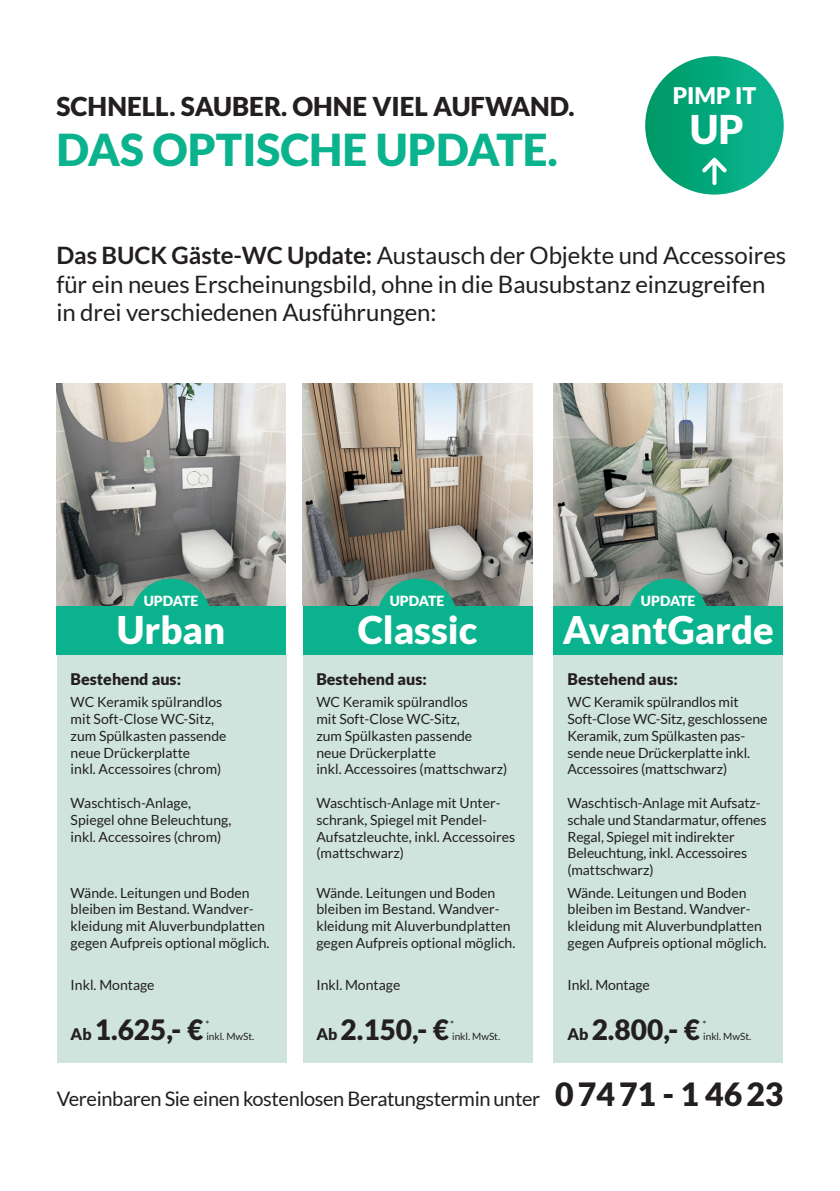
<style>
.page{position:relative;width:840px;height:1191px;background:#fff}
.page>*{position:absolute;margin:0;border:0;box-sizing:border-box;transform-origin:0 0}
.t1{font:900 44px "Lato";color:#0ab38d}
.t2{font:900 39.6px "Lato";color:#fff}
.t3{font:900 38.2px "Lato";color:#fff}
.t4{font:900 38px "Lato";color:#fff}
.t5{font:900 28px "Lato";color:#231f20}
.t6{font:900 26px "Lato";color:#231f20}
.t7{font:24px/28.8px "Lato";letter-spacing:-.005em;color:#231f20}
.t8{font:900 22.8px "Lato";color:#fff}
.t9{font:20px "Lato";letter-spacing:-.02em;color:#231f20}
.t10{font:900 16px "Lato";color:#231f20}
.t11{font:14px/16.8px "Lato";color:#231f20}
.t12{font:900 14px "Lato";color:#fff}
.t13{font:10px "Lato";color:#231f20}
.s1{font-weight:700}
.s2{font-size:16px}
.s3{font-weight:900;font-size:32px}
</style>
<div class="page">
<div style="left:553px;top:605px;width:229px;height:50px;background:#0ab38d"></div>
<div style="left:303px;top:605px;width:229px;height:50px;background:#0ab38d"></div>
<div style="left:56px;top:605px;width:229px;height:50px;background:#0ab38d"></div>
<img style="left:56px;top:383px;width:229px;height:222px">
<img style="left:303px;top:383px;width:229px;height:222px">
<img style="left:553px;top:383px;width:229px;height:222px">
<div style="left:57px;top:655px;width:229px;height:407px;background:#cee4dd"></div>
<div style="left:303px;top:655px;width:229px;height:407px;background:#cee4dd"></div>
<div style="left:553px;top:655px;width:229px;height:407px;background:#cee4dd"></div>
<div style="left:644px;top:56px;width:139px;height:139px;background:linear-gradient(to right,#0b9e6c,#05b590);border-radius:69px"></div>
<svg style="left:701px;top:158px;width:25px;height:27px"></svg>
<svg style="left:131px;top:578px;width:80px;height:28px;background:#33a589"></svg>
<svg style="left:377px;top:578px;width:80px;height:28px;background:#34a489"></svg>
<svg style="left:627px;top:578px;width:81px;height:28px;background:#3aaa8f"></svg>
<h3 class="t6" style="left:56px;top:91px;width:519px">SCHNELL. SAUBER. OHNE VIEL AUFWAND.</h3>
<h1 class="t1" style="left:56px;top:124px;width:503px">DAS OPTISCHE UPDATE.</h1>
<h3 class="t8" style="left:672px;top:82px;width:85px">PIMP IT</h3>
<h2 class="t2" style="left:689px;top:106px;width:55px">UP</h2>
<h3 class="t7" style="left:56px;top:241px;width:731px"><span class="s1">Das BUCK Gäste-WC Update:</span> Austausch der Objekte und Accessoires für ein neues Erscheinungsbild, ohne in die Bausubstanz einzugreifen in drei verschiedenen Ausführungen:</h3>
<p class="t12" style="left:144px;top:592px;width:56px">UPDATE</p>
<p class="t12" style="left:389px;top:592px;width:56px">UPDATE</p>
<p class="t12" style="left:640px;top:592px;width:56px">UPDATE</p>
<h3 class="t3" style="left:117px;top:607px;width:110px">Urban</h3>
<h3 class="t3" style="left:357px;top:607px;width:121px">Classic</h3>
<h3 class="t4" style="left:562px;top:607px;width:212px">AvantGarde</h3>
<p class="t10" style="left:71px;top:669px;width:112px">Bestehend aus:</p>
<p class="t11" style="left:71px;top:693px;width:157px">WC Keramik spülrandlos mit Soft-Close WC-Sitz, zum Spülkasten passende neue Drückerplatte<br>inkl. Accessoires (chrom)</p>
<p class="t11" style="left:71px;top:794px;width:162px">Waschtisch-Anlage,<br>Spiegel ohne Beleuchtung, inkl. Accessoires (chrom)</p>
<p class="t10" style="left:316px;top:669px;width:112px">Bestehend aus:</p>
<p class="t11" style="left:316px;top:693px;width:192px">WC Keramik spülrandlos<br>mit Soft-Close WC-Sitz,<br>zum Spülkasten passende<br>neue Drückerplatte<br>inkl. Accessoires (mattschwarz)</p>
<p class="t11" style="left:316px;top:794px;width:200px">Waschtisch-Anlage mit Unter&shy;schrank, Spiegel mit Pendel-<br>Aufsatzleuchte, inkl. Accessoires (mattschwarz)</p>
<p class="t11" style="left:316px;top:884px;width:200px">Wände. Leitungen und Boden bleiben im Bestand. Wandver&shy;kleidung mit Aluverbundplatten gegen Aufpreis optional möglich.</p>
<p class="t11" style="left:316px;top:976px;width:85px">Inkl. Montage</p>
<h3 class="t5" style="left:316px;top:1013px;width:134px"><span class="s2">Ab</span> 2.150,- €</h3>
<p class="t10" style="left:567px;top:669px;width:112px">Bestehend aus:</p>
<p class="t11" style="left:567px;top:693px;width:201px">WC Keramik spülrandlos mit<br>Soft-Close WC-Sitz, geschlossene<br>Keramik, zum Spülkasten pas&shy;sende neue Drückerplatte inkl.<br>Accessoires (mattschwarz)</p>
<p class="t11" style="left:567px;top:794px;width:200px">Waschtisch-Anlage mit Aufsatz&shy;schale und Standarmatur, offenes<br>Regal, Spiegel mit indirekter<br>Beleuchtung, inkl. Accessoires (mattschwarz)</p>
<p class="t11" style="left:567px;top:884px;width:200px">Wände. Leitungen und Boden bleiben im Bestand. Wandver&shy;kleidung mit Aluverbundplatten gegen Aufpreis optional möglich.</p>
<p class="t11" style="left:567px;top:976px;width:84px">Inkl. Montage</p>
<h3 class="t5" style="left:567px;top:1013px;width:134px"><span class="s2">Ab</span> 2.800,- €</h3>
<p class="t11" style="left:71px;top:884px;width:200px">Wände. Leitungen und Boden bleiben im Bestand. Wandver&shy;kleidung mit Aluverbundplatten gegen Aufpreis optional möglich.</p>
<p class="t11" style="left:71px;top:976px;width:85px">Inkl. Montage</p>
<h3 class="t5" style="left:71px;top:1013px;width:134px"><span class="s2">Ab</span> 1.625,- €</h3>
<p class="t13" style="left:205px;top:1018px;width:5px">*</p>
<p class="t13" style="left:450px;top:1018px;width:5px">*</p>
<p class="t13" style="left:702px;top:1018px;width:5px">*</p>
<p class="t13" style="left:206px;top:1031px;width:49px">inkl. MwSt.</p>
<p class="t13" style="left:452px;top:1031px;width:49px">inkl. MwSt.</p>
<p class="t13" style="left:702px;top:1031px;width:49px">inkl. MwSt.</p>
<h3 class="t9" style="left:57px;top:1088px;width:727px">Vereinbaren Sie einen kostenlosen Beratungstermin unter <span class="s3">07471 - 1 4623</span></h3>
</div>
